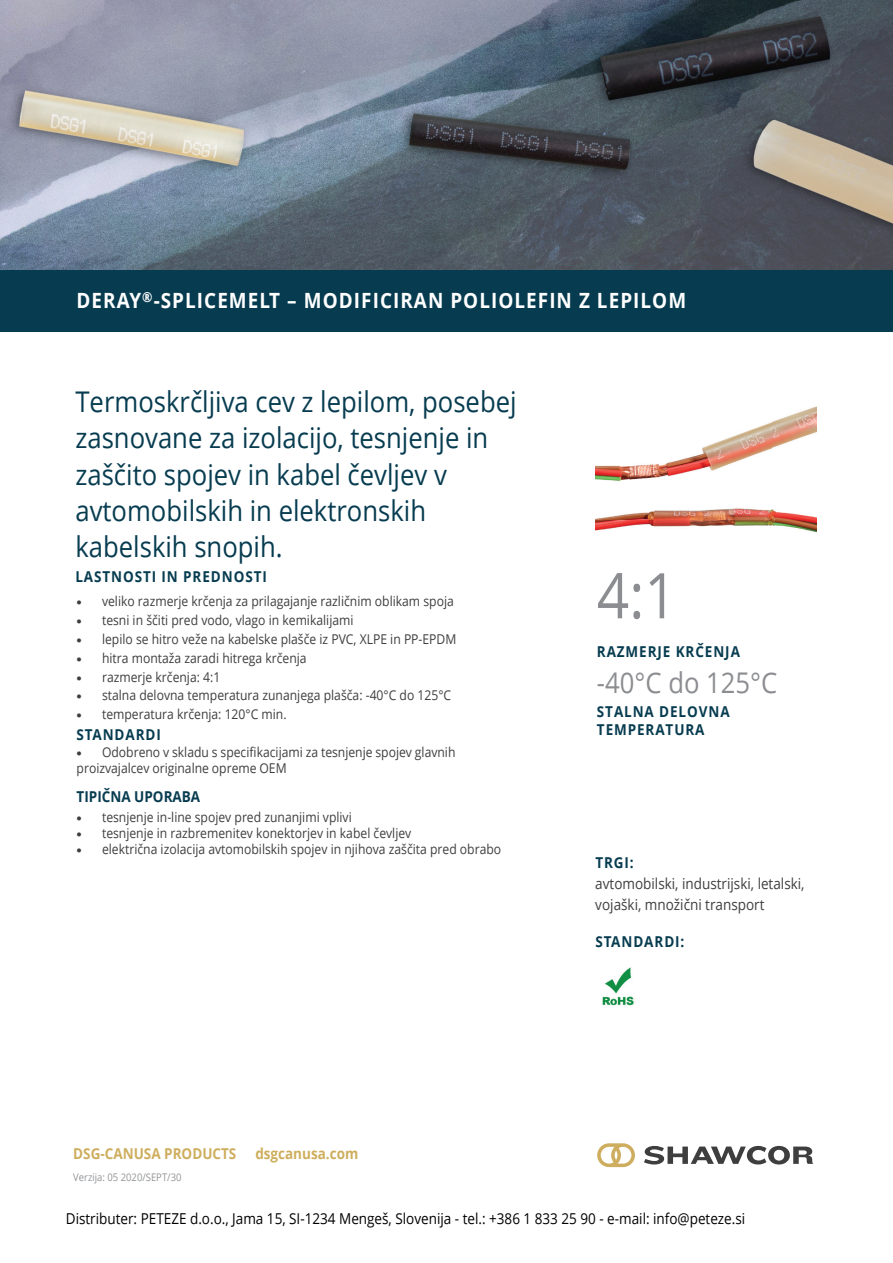
<style>
.page{position:relative;width:893px;height:1263px;background:#fff}
.page>*{position:absolute;margin:0;border:0;box-sizing:border-box;transform-origin:0 0}
.t1{font:63px "Open Sans";color:#8b8d90;scale:.9 1}
.t2{font:28.5px/36.2px "Open Sans";color:#073c50;scale:.9 1}
.t3{font:28.5px "Open Sans";color:#8b8d90;scale:.9 1}
.t4{font:700 21px "Open Sans";letter-spacing:.055em;color:#fff;scale:.9 1}
.t5{font:15px "Open Sans";color:#000;scale:.9 1}
.t6{font:15px/21px "Open Sans";color:#3e3e3f;scale:.9 1}
.t7{font:700 15px/18px "Open Sans";letter-spacing:.065em;color:#073c50;scale:.9 1}
.t8{font:700 15px "Open Sans";color:#ceae5e;scale:.9 1}
.t9{font:700 15px "Open Sans";letter-spacing:.065em;color:#073c50;scale:.9 1}
.t10{font:700 15px "Open Sans";color:#073c50;scale:.9 1}
.t11{font:13.5px/16.2px "Open Sans";color:#3e3e3f;scale:.9 1}
.t12{font:10.5px "Open Sans";color:#939598;scale:.9 1}
.s1{font-style:inherit}
.s2{font-family:"Panton";font-weight:900}
.s3{font-weight:700;color:#073c50}
</style>
<div class="page">
<div style="left:0;top:264px;width:893px;height:67px;background:#073c50"></div>
<img style="left:595px;top:406px;width:221px;height:126px">
<img style="left:602px;top:967px;width:32px;height:39px">
<img style="left:0;top:0;width:893px;height:270px">
<svg style="left:644px;top:1146px;width:169px;height:18px"></svg>
<svg style="left:597px;top:1143px;width:38px;height:24px"></svg>
<h3 class="t4" style="left:77px;top:286px;width:679px"><span class="s1">DERAY</span><sup>®</sup><span class="s1">-SPLICEMELT –</span> MODIFICIRAN POLIOLEFIN Z LEPILOM</h3>
<h2 class="t2" style="left:75px;top:383px;width:492px">Termoskrčljiva cev z lepilom, posebej zasnovane za izolacijo, tesnjenje in zaščito spojev in kabel čevljev v avtomobilskih in elektronskih kabelskih snopih.</h2>
<p class="t7" style="left:75px;top:567px;width:214px">LASTNOSTI IN PREDNOSTI</p>
<p class="t11" style="left:77px;top:592px;width:421px"><span class="s2">•</span> veliko razmerje krčenja za prilagajanje različnim oblikam spoja</p>
<p class="t11" style="left:77px;top:611px;width:309px"><span class="s2">•</span> tesni in ščiti pred vodo, vlago in kemikalijami</p>
<p class="t11" style="left:77px;top:630px;width:424px"><span class="s2">•</span> lepilo se hitro veže na kabelske plašče iz PVC, XLPE in PP-EPDM</p>
<p class="t11" style="left:77px;top:649px;width:257px"><span class="s2">•</span> hitra montaža zaradi hitrega krčenja</p>
<p class="t11" style="left:77px;top:668px;width:161px"><span class="s2">•</span> razmerje krčenja: 4:1</p>
<p class="t11" style="left:77px;top:687px;width:418px"><span class="s2">•</span> stalna delovna temperatura zunanjega plašča: -40°C do 125°C</p>
<p class="t11" style="left:77px;top:706px;width:235px"><span class="s2">•</span> temperatura krčenja: 120°C min.</p>
<p class="t9" style="left:77px;top:724px;width:95px">STANDARD<span class="s1">I</span></p>
<p class="t11" style="left:77px;top:743px;width:423px"><span class="s2">•</span> Odobreno v skladu s specifikacijami za tesnjenje spojev glavnih proizvajalcev originalne opreme OEM</p>
<p class="t10" style="left:77px;top:786px;width:139px">TIPIČNA UPORABA</p>
<p class="t11" style="left:77px;top:808px;width:307px"><span class="s2">•</span> tesnjenje in-line spojev pred zunanjimi vplivi</p>
<p class="t11" style="left:77px;top:825px;width:373px"><span class="s2">•</span> tesnjenje in razbremenitev konektorjev in kabel čevljev</p>
<p class="t11" style="left:77px;top:841px;width:473px"><span class="s2">•</span> električna izolacija avtomobilskih spojev in njihova zaščita pred obrabo</p>
<h1 class="t1" style="left:597px;top:552px;width:90px">4:1</h1>
<p class="t7" style="left:597px;top:642px;width:160px">RAZMERJE KRČENJA</p>
<h2 class="t3" style="left:597px;top:663px;width:202px">-40°C do 125°C</h2>
<p class="t7" style="left:597px;top:702px;width:149px">STALNA DELOVNA<br>TEMPERATURA</p>
<p class="t6" style="left:595px;top:852px;width:234px"><span class="s3">TRGI</span><span class="s3">:<br></span>avtomobilski, industrijski, letalski, vojaški, množični transport</p>
<p class="t9" style="left:595px;top:931px;width:100px">STANDARD<span class="s1">I</span>:</p>
<p class="t8" style="left:73px;top:1143px;width:183px">DSG-CANUSA PRODUCTS</p>
<p class="t8" style="left:255px;top:1143px;width:116px">dsgcanusa.com</p>
<p class="t12" style="left:73px;top:1169px;width:122px">Verzija: 05 2020/SEPT/30</p>
<p class="t5" style="left:66px;top:1208px;width:756px">Distributer: PETEZE d.o.o., Jama 15, SI-1234 Mengeš, Slovenija - tel.: +386 1 833 25 90 - e-mail: info@peteze.si</p>
</div>
